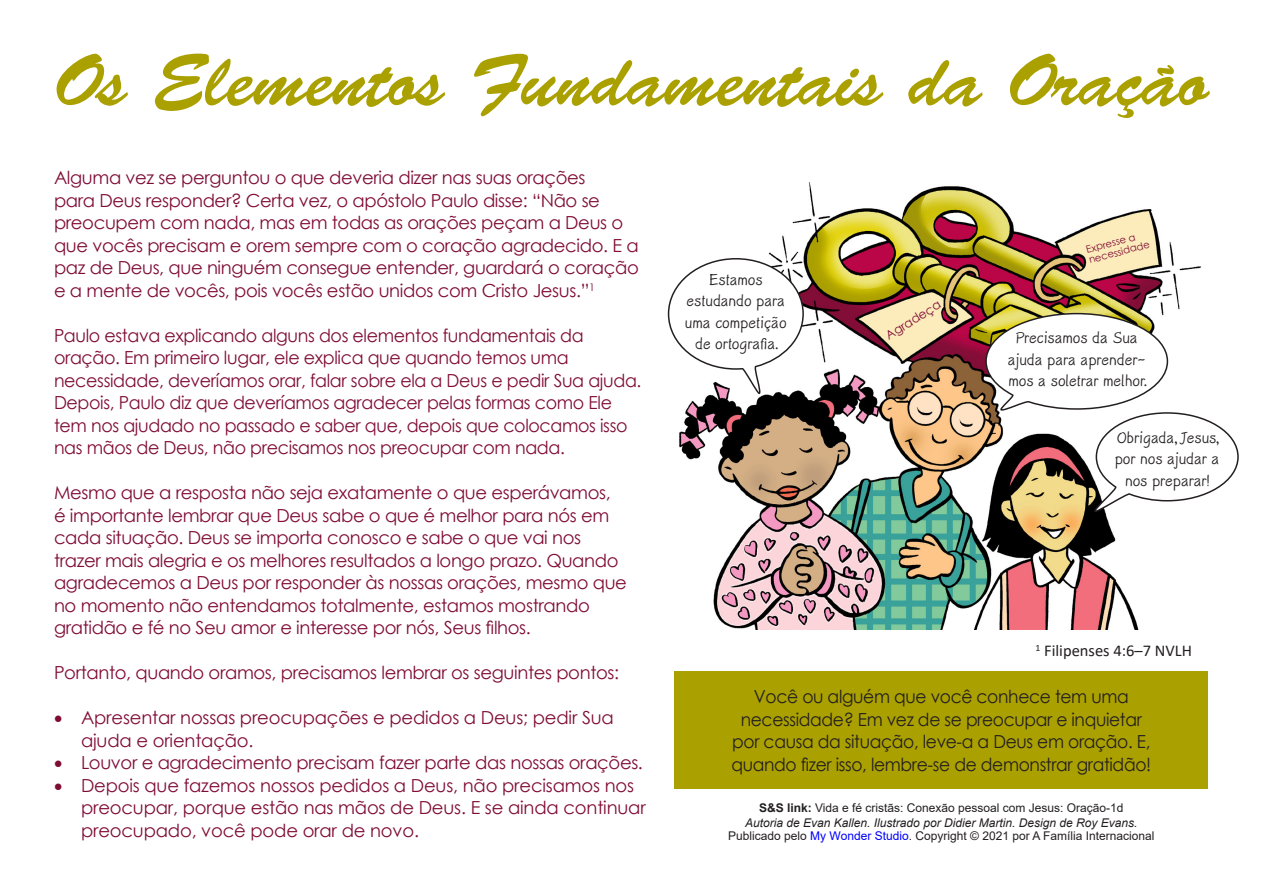
<style>
.page{position:relative;width:1263px;height:893px;background:#fff}
.page>*{position:absolute;margin:0;border:0;box-sizing:border-box;transform-origin:0 0}
.t1{font:74.25px "Brush Script Std";color:#aaa000}
.No_Spacing{font:18px/22.5px "Century Gothic";letter-spacing:-.02em;color:#7f0c35}
.t2{font:18px/22.5px "Century Gothic";letter-spacing:-.02em;color:#231f20;text-align:center;scale:.95 1}
.No_Spacing-2{font:18px/21.6px "Delve Hand";color:#231f20;text-align:center}
.No_Spacing-3{font:16.5px "Calibri";color:#231f20}
.t3{font:12.3px "Century Gothic";color:#7f0c35}
.No_Spacing-4{font:12px "Arial";color:#231f20}
.No_Spacing-5{font:italic 12px "Arial";color:#231f20}
.t4{font:10.05px/10.6px "Century Gothic";color:#7f0c35}
.s1{font-weight:700}
.s2{color:#00f}
</style>
<div class="page">
<img style="left:679px;top:182px;width:522px;height:447px">
<div style="left:674px;top:672px;width:534px;height:117px;background:#aaa000"></div>
<svg style="left:984px;top:312px;width:255px;height:202px"></svg>
<svg style="left:667px;top:257px;width:138px;height:137px"></svg>
<p class="t1" style="left:54px;top:39px;width:1156px">Os Elementos Fundamentais da Oração</p>
<p class="No_Spacing" style="left:54px;top:166px;width:586px">Alguma vez se perguntou o que deveria dizer nas suas orações<br>para Deus responder? Certa vez, o apóstolo Paulo disse: “Não se preocupem com nada, mas em todas as orações peçam a Deus o que vocês precisam e orem sempre com o coração agradecido. E a paz de Deus, que ninguém consegue entender, guardará o coração e a mente de vocês, pois vocês estão unidos com Cristo Jesus.”<sup>1</sup></p>
<p class="No_Spacing" style="left:54px;top:324px;width:589px">Paulo estava explicando alguns dos elementos fundamentais da oração. Em primeiro lugar, ele explica que quando temos uma necessidade, deveríamos orar, falar sobre ela a Deus e pedir Sua ajuda.<br>Depois, Paulo diz que deveríamos agradecer pelas formas como Ele tem nos ajudado no passado e saber que, depois que colocamos isso nas mãos de Deus, não precisamos nos preocupar com nada.</p>
<p class="No_Spacing" style="left:54px;top:481px;width:574px">Mesmo que a resposta não seja exatamente o que esperávamos, é importante lembrar que Deus sabe o que é melhor para nós em cada situação. Deus se importa conosco e sabe o que vai nos trazer mais alegria e os melhores resultados a longo prazo. Quando agradecemos a Deus por responder às nossas orações, mesmo que no momento não entendamos totalmente, estamos mostrando gratidão e fé no Seu amor e interesse por nós, Seus filhos.</p>
<p class="No_Spacing" style="left:54px;top:661px;width:567px">Portanto, quando oramos, precisamos lembrar os seguintes pontos:</p>
<p class="No_Spacing" style="left:81px;top:706px;width:534px;text-indent:-27px">• Apresentar nossas preocupações e pedidos a Deus; pedir Sua ajuda e orientação.</p>
<p class="No_Spacing" style="left:54px;top:751px;width:590px">• Louvor e agradecimento precisam fazer parte das nossas orações.</p>
<p class="No_Spacing" style="left:81px;top:774px;width:566px;text-indent:-27px">• Depois que fazemos nossos pedidos a Deus, não precisamos nos preocupar, porque estão nas mãos de Deus. E se ainda continuar preocupado, você pode orar de novo.</p>
<p class="No_Spacing-2" style="left:685px;top:269px;width:103px">Estamos estudando para uma competição de ortografia.</p>
<p class="t3" style="left:882px;top:329px;width:64px;rotate:-32deg">Agradeça</p>
<p class="t4" style="left:1085px;top:244px;width:64px;rotate:-15deg">Expresse a necessidade</p>
<p class="No_Spacing-2" style="left:1008px;top:328px;width:140px">Precisamos da Sua ajuda para aprender&shy;mos a soletrar melhor.</p>
<p class="No_Spacing-2" style="left:1115px;top:428px;width:106px">Obrigada, Jesus, por nos ajudar a nos preparar!</p>
<p class="No_Spacing-3" style="left:1035px;top:639px;width:158px"><sup>1</sup> Filipenses 4:6–7 NVLH</p>
<p class="t2" style="left:731px;top:685px;width:443px">Você ou alguém que você conhece tem uma necessidade? Em vez de se preocupar e inquietar por causa da situação, leve-a a Deus em oração. E, quando fizer isso, lembre-se de demonstrar gratidão!</p>
<p class="No_Spacing-4" style="left:759px;top:800px;width:366px"><span class="s1">S&amp;S link:</span> Vida e fé cristãs: Conexão pessoal com Jesus: Oração-1d</p>
<p class="No_Spacing-5" style="left:745px;top:815px;width:394px">Autoria de Evan Kallen. Ilustrado por Didier Martin. Design de Roy Evans.</p>
<p class="No_Spacing-4" style="left:728px;top:827px;width:428px">Publicado pelo <span class="s2">My Wonder Studio</span>. Copyright © 2021 por A Família Internacional</p>
</div>
